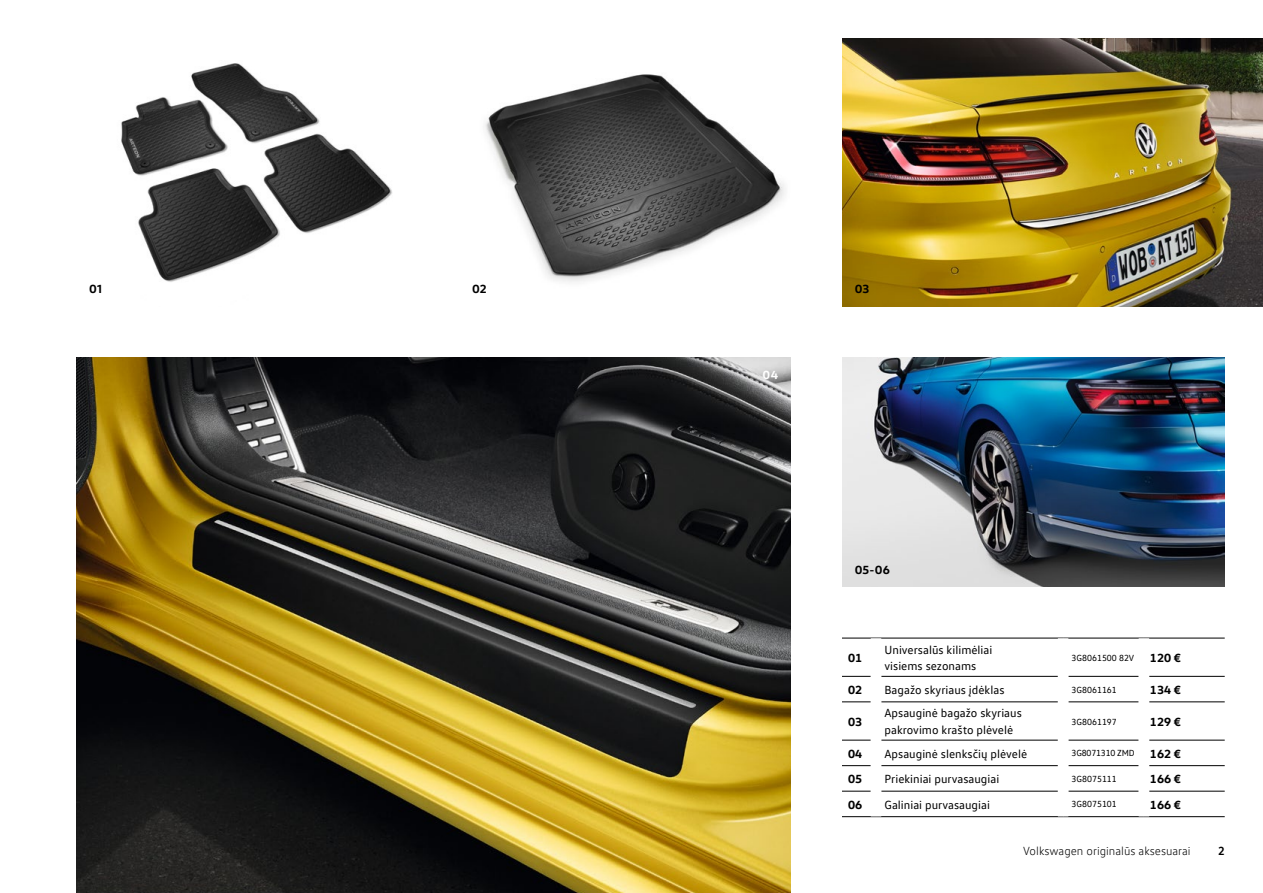
<style>
.page{position:relative;width:1263px;height:893px;background:#fff}
.page>*{position:absolute;margin:0;border:0;box-sizing:border-box;transform-origin:0 0}
.apraksts{font:12px/16.5px "VW Text";color:#000}
.cena_NR{font:700 12px "VW Head";color:#000}
.t1{font:300 12px "VW Text";color:#000}
.Bildnummer_8pt_Bold{font:700 12px "VW Head";letter-spacing:.005em;color:#000}
.Bildnummer_8pt_Bold-2{font:700 12px "VW Head";color:#fff}
.t2{font:700 12px "VW Text";color:#000}
.KODS{font:9px "VW Text";color:#000}
.KODS-2{font:9px "VW Text";letter-spacing:-.02em;color:#000}
</style>
<div class="page">
<img style="left:77px;top:357px;width:714px;height:536px">
<img style="left:842px;top:357px;width:383px;height:230px">
<img style="left:485px;top:74px;width:300px;height:208px">
<img style="left:842px;top:38px;width:421px;height:268px">
<svg style="left:842px;top:676px;width:29px;height:1px"></svg>
<hr style="left:881px;top:676px;width:177px;height:1px;background:#000">
<hr style="left:1068px;top:676px;width:71px;height:1px;background:#000">
<hr style="left:1149px;top:676px;width:76px;height:1px;background:#000">
<svg style="left:842px;top:702px;width:29px;height:1px"></svg>
<hr style="left:881px;top:702px;width:177px;height:1px;background:#000">
<hr style="left:1068px;top:702px;width:71px;height:1px;background:#000">
<hr style="left:1149px;top:702px;width:76px;height:1px;background:#000">
<svg style="left:842px;top:740px;width:29px;height:1px"></svg>
<hr style="left:881px;top:740px;width:177px;height:1px;background:#000">
<hr style="left:1068px;top:740px;width:71px;height:1px;background:#000">
<hr style="left:1149px;top:740px;width:76px;height:1px;background:#000">
<svg style="left:842px;top:765px;width:29px;height:1px"></svg>
<hr style="left:881px;top:765px;width:177px;height:1px;background:#000">
<hr style="left:1068px;top:765px;width:71px;height:1px;background:#000">
<hr style="left:1149px;top:765px;width:76px;height:1px;background:#000">
<svg style="left:842px;top:791px;width:29px;height:1px"></svg>
<hr style="left:881px;top:791px;width:177px;height:1px;background:#000">
<hr style="left:1068px;top:791px;width:71px;height:1px;background:#000">
<hr style="left:1149px;top:791px;width:76px;height:1px;background:#000">
<hr style="left:842px;top:638px;width:34px;height:1px;background:#000">
<hr style="left:842px;top:816px;width:34px;height:1px;background:#000">
<hr style="left:876px;top:638px;width:187px;height:1px;background:#000">
<hr style="left:876px;top:816px;width:187px;height:1px;background:#000">
<div style="left:871px;top:638px;width:10px;height:38px;background:#fff"></div>
<hr style="left:1063px;top:638px;width:81px;height:1px;background:#000">
<hr style="left:1063px;top:816px;width:81px;height:1px;background:#000">
<div style="left:1058px;top:638px;width:10px;height:38px;background:#fff"></div>
<hr style="left:1144px;top:638px;width:81px;height:1px;background:#000">
<hr style="left:1144px;top:816px;width:81px;height:1px;background:#000">
<div style="left:1139px;top:638px;width:10px;height:38px;background:#fff"></div>
<img style="left:121px;top:63px;width:271px;height:219px">
<p class="Bildnummer_8pt_Bold" style="left:89px;top:281px;width:14px">01</p>
<p class="Bildnummer_8pt_Bold" style="left:472px;top:281px;width:16px">02</p>
<p class="Bildnummer_8pt_Bold" style="left:855px;top:281px;width:16px">03</p>
<p class="Bildnummer_8pt_Bold-2" style="left:763px;top:367px;width:17px">04</p>
<p class="Bildnummer_8pt_Bold" style="left:855px;top:562px;width:37px">05-06</p>
<p class="cena_NR" style="left:848px;top:650px;width:16px">01</p>
<p class="apraksts" style="left:884px;top:641px;width:109px">Universalūs kilimėliai visiems sezonams</p>
<p class="KODS" style="left:1071px;top:652px;width:64px">3G8061500 82V</p>
<p class="cena_NR" style="left:1150px;top:650px;width:33px">120 €</p>
<p class="cena_NR" style="left:848px;top:682px;width:16px">02</p>
<p class="apraksts" style="left:884px;top:681px;width:121px">Bagažo skyriaus įdėklas</p>
<p class="KODS" style="left:1071px;top:684px;width:47px">3G8061161</p>
<p class="cena_NR" style="left:1150px;top:682px;width:33px">134 €</p>
<p class="cena_NR" style="left:848px;top:714px;width:16px">03</p>
<p class="apraksts" style="left:884px;top:705px;width:139px">Apsauginė bagažo skyriaus pakrovimo krašto plėvelė</p>
<p class="KODS" style="left:1071px;top:716px;width:47px">3G8061197</p>
<p class="cena_NR" style="left:1150px;top:714px;width:33px">129 €</p>
<p class="cena_NR" style="left:848px;top:746px;width:16px">04</p>
<p class="apraksts" style="left:884px;top:745px;width:144px">Apsauginė slenksčių plėvelė</p>
<p class="KODS-2" style="left:1071px;top:748px;width:65px">3G8071310 ZMD</p>
<p class="cena_NR" style="left:1150px;top:746px;width:33px">162 €</p>
<p class="cena_NR" style="left:848px;top:771px;width:16px">05</p>
<p class="apraksts" style="left:884px;top:770px;width:116px">Priekiniai purvasaugiai</p>
<p class="KODS" style="left:1071px;top:773px;width:47px">3G8075111</p>
<p class="cena_NR" style="left:1150px;top:771px;width:33px">166 €</p>
<p class="cena_NR" style="left:848px;top:797px;width:16px">06</p>
<p class="apraksts" style="left:884px;top:796px;width:107px">Galiniai purvasaugiai</p>
<p class="KODS" style="left:1071px;top:799px;width:47px">3G8075101</p>
<p class="cena_NR" style="left:1150px;top:797px;width:33px">166 €</p>
<p class="t1" style="left:1023px;top:843px;width:169px">Volkswagen originalūs aksesuarai</p>
<p class="t2" style="left:1218px;top:843px;width:8px">2</p>
</div>
